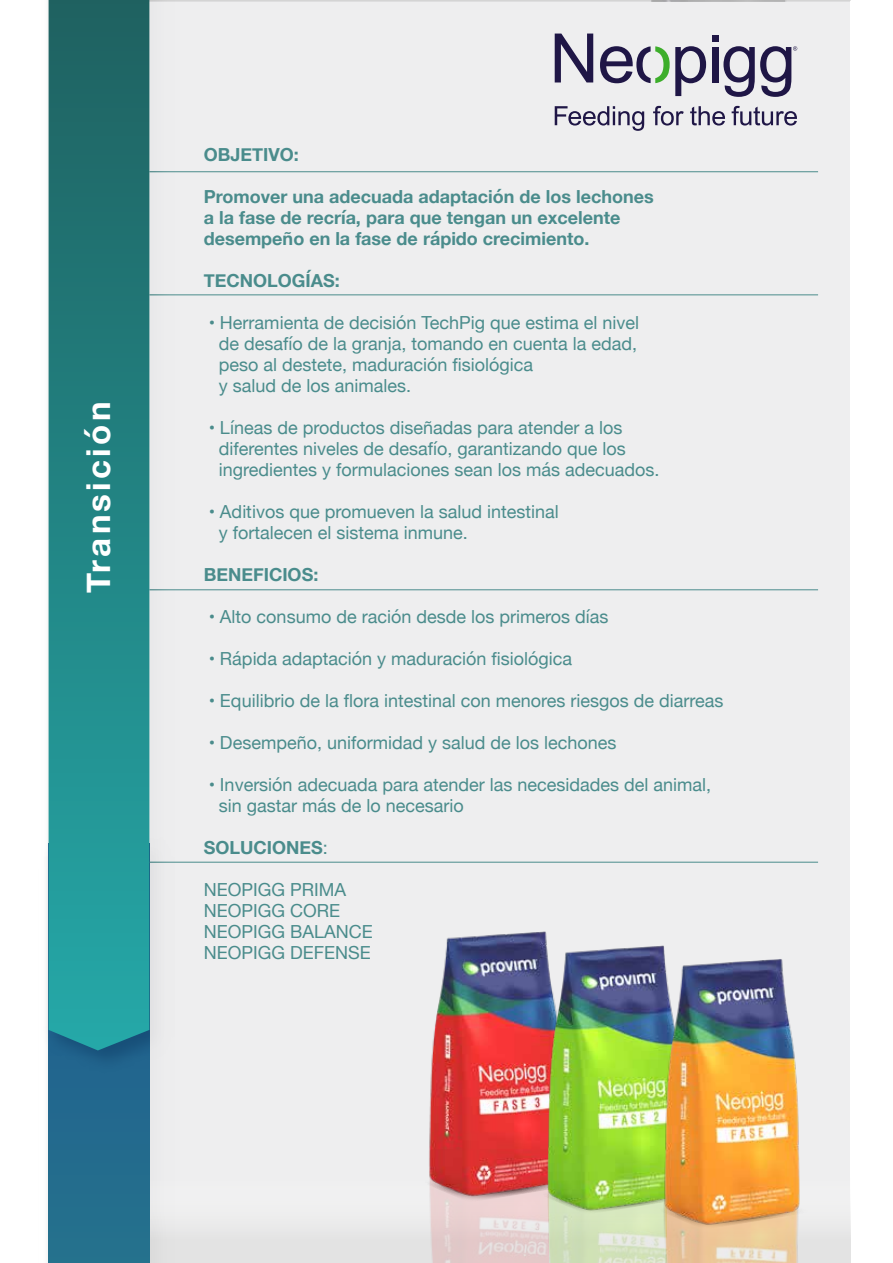
<style>
.page{position:relative;width:893px;height:1263px;background:#fff}
.page>*{position:absolute;margin:0;border:0;box-sizing:border-box;transform-origin:0 0}
.t1{font:700 33px "Helvetica Neue";letter-spacing:.1em;color:#fff}
.t2{font:18px/21px "Helvetica Neue";color:#4a8c8c}
.t3{font:700 18px/21px "Helvetica Neue";color:#4a8c8c}
.s1{font-weight:400}
</style>
<div class="page">
<div style="left:88px;top:1px;width:762px;height:1262px;background:#eeeeef"></div>
<hr style="left:54px;top:0;width:796px;height:1px;background:#606060">
<img style="left:48px;top:1080px;width:131px;height:183px">
<div style="left:49px;top:843px;width:100px;height:420px;background:#236c8d"></div>
<hr style="left:149px;top:171px;width:669px;height:1px;background:#4a8c8c">
<hr style="left:149px;top:295px;width:669px;height:1px;background:#4a8c8c">
<hr style="left:149px;top:862px;width:669px;height:1px;background:#4a8c8c">
<hr style="left:149px;top:589px;width:669px;height:1px;background:#4a8c8c">
<img style="left:46px;top:0;width:133px;height:1080px">
<svg style="left:49px;top:0;width:100px;height:1050px;background:#218483"></svg>
<svg style="left:555px;top:106px;width:89px;height:25px"></svg>
<svg style="left:653px;top:106px;width:31px;height:20px"></svg>
<svg style="left:690px;top:106px;width:35px;height:20px"></svg>
<svg style="left:732px;top:106px;width:65px;height:20px"></svg>
<svg style="left:555px;top:34px;width:38px;height:48px"></svg>
<div style="left:712px;top:47px;width:6px;height:35px;background:#1f1646"></div>
<div style="left:712px;top:35px;width:6px;height:7px;background:#1f1646"></div>
<svg style="left:600px;top:46px;width:106px;height:50px"></svg>
<svg style="left:723px;top:46px;width:74px;height:51px"></svg>
<img style="left:403px;top:1213px;width:108px;height:50px">
<img style="left:511px;top:1228px;width:118px;height:35px">
<img style="left:629px;top:1242px;width:188px;height:21px">
<img style="left:472px;top:0;width:379px;height:2px">
<img style="left:429px;top:933px;width:82px;height:280px">
<img style="left:511px;top:931px;width:118px;height:297px">
<img style="left:629px;top:945px;width:188px;height:297px">
<h1 class="t1" style="left:73px;top:593px;width:193px;rotate:-90deg">Transición</h1>
<p class="t3" style="left:204px;top:145px;width:97px">OBJETIVO:</p>
<p class="t3" style="left:204px;top:187px;width:451px">Promover una adecuada adaptación de los lechones a la fase de recría, para que tengan un excelente desempeño en la fase de rápido crecimiento.</p>
<p class="t3" style="left:204px;top:271px;width:138px">TECNOLOGÍAS:</p>
<p class="t2" style="left:219px;top:313px;width:422px;text-indent:-10px">• Herramienta de decisión TechPig que estima el nivel de desafío de la granja, tomando en cuenta la edad, peso al destete, maduración fisiológica<br>y salud de los animales.</p>
<p class="t2" style="left:219px;top:418px;width:442px;text-indent:-10px">• Líneas de productos diseñadas para atender a los diferentes niveles de desafío, garantizando que los ingredientes y formulaciones sean los más adecuados.</p>
<p class="t2" style="left:219px;top:502px;width:342px;text-indent:-10px">• Aditivos que promueven la salud intestinal y fortalecen el sistema inmune.</p>
<p class="t3" style="left:204px;top:565px;width:116px">BENEFICIOS:</p>
<p class="t2" style="left:209px;top:607px;width:401px">• Alto consumo de ración desde los primeros días</p>
<p class="t2" style="left:209px;top:649px;width:365px">• Rápida adaptación y maduración fisiológica</p>
<p class="t2" style="left:209px;top:691px;width:516px">• Equilibrio de la flora intestinal con menores riesgos de diarreas</p>
<p class="t2" style="left:209px;top:733px;width:409px">• Desempeño, uniformidad y salud de los lechones</p>
<p class="t2" style="left:219px;top:775px;width:494px;text-indent:-10px">• Inversión adecuada para atender las necesidades del animal, sin gastar más de lo necesario</p>
<p class="t3" style="left:204px;top:838px;width:126px">SOLUCIONES<span class="s1">:</span></p>
<p class="t2" style="left:204px;top:880px;width:170px">NEOPIGG PRIMA<br>NEOPIGG CORE<br>NEOPIGG BALANCE<br>NEOPIGG DEFENSE</p>
</div>
